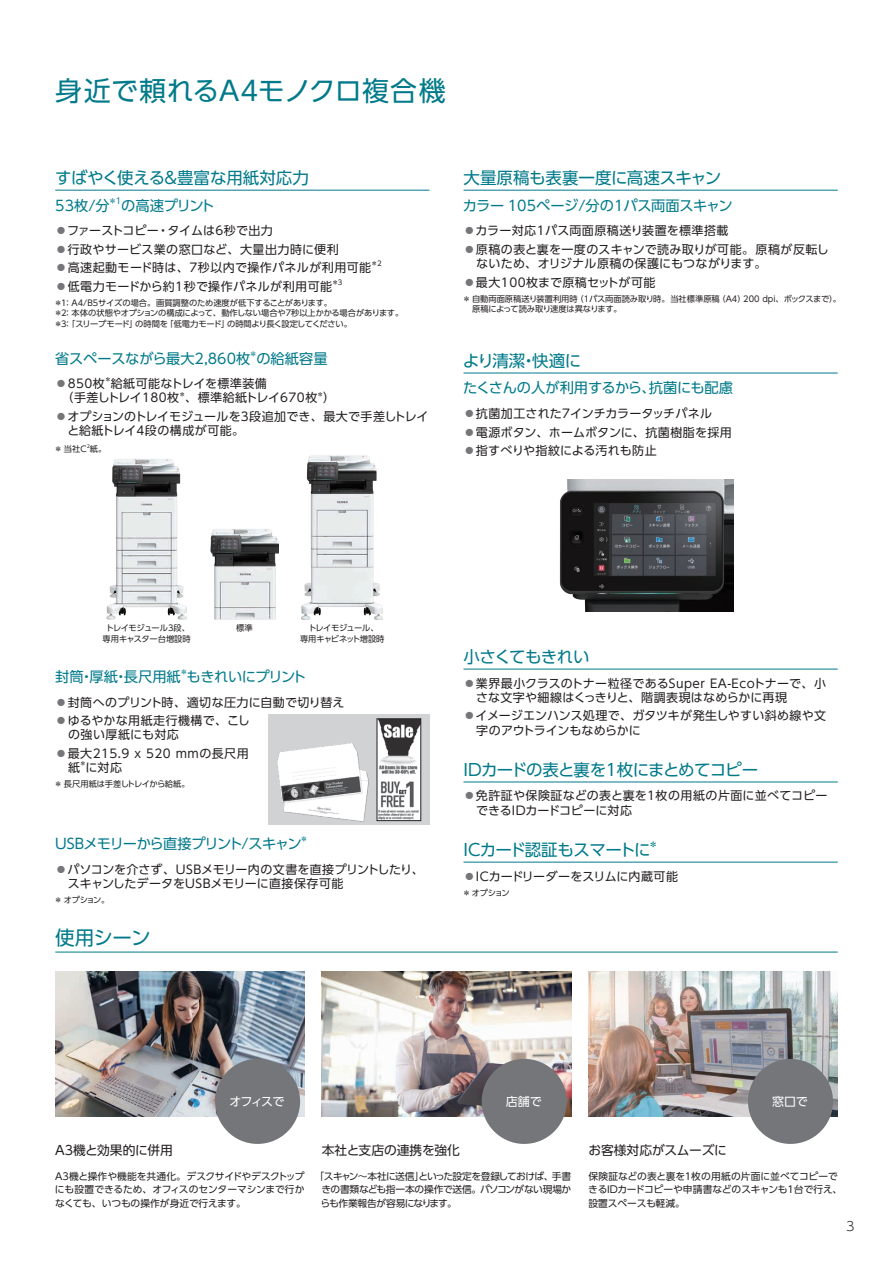
<style>
.page{position:relative;width:893px;height:1263px;background:#fff}
.page>*{position:absolute;margin:0;border:0;box-sizing:border-box;transform-origin:0 0}
.t1{font:27px "UD Shin Go Pr 6 N";letter-spacing:.015em;color:#007a8a}
.t2{font:19.5px "UD Shin Go Pr 6 N";letter-spacing:-.035em;color:#007a8a}
.t3{font:16.5px "UD Shin Go Pr 6 N";letter-spacing:-.03em;color:#007a8a}
.t4{font:16.5px "UD Shin Go Pr 6 N";letter-spacing:-.005em;color:#007a8a}
.t5{font:14.25px "UD Shin Go Pr 6 N";letter-spacing:-.015em;color:#007a8a}
.t6{font:14.25px "UD Shin Go Pr 6 N";letter-spacing:-.065em;color:#007a8a}
.t7{font:14.25px "UD Shin Go Pr 6 N";letter-spacing:-.045em;color:#007a8a}
.t8{font:12.75px "UD Shin Go Pr 6 N";color:#231f20}
.t9{font:300 12.75px "UD Shin Go Pr 6 N";color:#231f20}
.t10{font:12px/18.5px "UD Shin Go Pr 6 N";letter-spacing:.025em;color:#231f20}
.t11{font:12px/18.5px "UD Shin Go Pr 6 N";letter-spacing:.005em;color:#231f20}
.t12{font:12px/14.2px "UD Shin Go Pr 6 N";letter-spacing:-.005em;color:#231f20}
.t13{font:12px "UD Shin Go Pr 6 N";color:#231f20}
.t14{font:12px "UD Shin Go Pr 6 N";letter-spacing:-.03em;color:#fff}
.t15{font:9.75px/13.5px "UD Shin Go Pr 6 N";letter-spacing:-.02em;color:#231f20;text-align:justify}
.t16{font:9.6px "UD Shin Go Pr 6 N";color:#007a8a}
.t17{font:8.25px/10.5px "UD Shin Go Pr 6 N";letter-spacing:-.015em;color:#231f20}
.t18{font:8.25px/10.5px "UD Shin Go Pr 6 N";letter-spacing:-.07em;color:#231f20;text-align:center}
.t19{font:8.25px "UD Shin Go Pr 6 N";color:#007a8a}
.t20{font:7.05px "UD Shin Go Pr 6 N";color:#231f20}
.t21{font:4.8px "UD Shin Go Pr 6 N";color:#231f20}
.s1{color:#757679}
</style>
<div class="page">
<img style="left:322px;top:972px;width:249px;height:144px">
<hr style="left:55px;top:952px;width:783px;height:1px;background:#007a8a">
<hr style="left:55px;top:190px;width:374px;height:1px;background:#007a8a">
<hr style="left:463px;top:190px;width:375px;height:1px;background:#007a8a">
<img style="left:55px;top:972px;width:249px;height:144px">
<div style="left:215px;top:1059px;width:85px;height:85px;background:#757679;border-radius:50%"></div>
<div style="left:482px;top:1059px;width:85px;height:85px;background:#757679;border-radius:50%"></div>
<hr style="left:463px;top:373px;width:375px;height:1px;background:#007a8a">
<hr style="left:463px;top:669px;width:375px;height:1px;background:#007a8a">
<hr style="left:463px;top:782px;width:375px;height:1px;background:#007a8a">
<hr style="left:463px;top:862px;width:375px;height:1px;background:#007a8a">
<img style="left:588px;top:972px;width:250px;height:144px">
<div style="left:748px;top:1059px;width:85px;height:85px;background:#757679;border-radius:50%"></div>
<div style="left:268px;top:714px;width:161px;height:111px;background:#d1d2d4"></div>
<img style="left:277px;top:743px;width:92px;height:79px">
<img style="left:379px;top:720px;width:40px;height:99px">
<div style="left:377px;top:718px;width:44px;height:103px;border:1px solid #231f20"></div>
<img style="left:107px;top:459px;width:80px;height:161px">
<img style="left:211px;top:529px;width:67px;height:91px">
<img style="left:302px;top:456px;width:81px;height:164px">
<img style="left:560px;top:480px;width:173px;height:131px">
<h1 class="t1" style="left:55px;top:69px;width:392px">身近で頼れるA4モノクロ複合機</h1>
<h3 class="t4" style="left:55px;top:164px;width:255px">すばやく使える＆豊富な用紙対応力</h3>
<p class="t5" style="left:55px;top:194px;width:56px">53枚/分</p>
<p class="t19" style="left:109px;top:194px;width:14px">＊1</p>
<p class="t7" style="left:121px;top:194px;width:95px">の高速プリント</p>
<p class="t10" style="left:55px;top:221px;width:318px"><span class="s1">⿟</span> ファーストコピー・タイムは6秒で出力<br><span class="s1">⿟</span> 行政やサービス業の窓口など、大量出力時に便利<br><span class="s1">⿟</span> 高速起動モード時は、7秒以内で操作パネルが利用可能</p>
<p class="t20" style="left:371px;top:258px;width:12px">＊2</p>
<p class="t10" style="left:55px;top:277px;width:278px"><span class="s1">⿟</span> 低電力モードから約1秒で操作パネルが利用可能</p>
<p class="t20" style="left:332px;top:276px;width:12px">＊3</p>
<p class="t17" style="left:54px;top:297px;width:351px">＊1：A4/B5サイズの場合。画質調整のため速度が低下することがあります。<br>＊2：本体の状態やオプションの構成によって、動作しない場合や7秒以上かかる場合があります。＊3：「スリープモード」の時間を「低電力モード」の時間より長く設定してください。</p>
<p class="t5" style="left:55px;top:347px;width:274px">省スペースながら最大2,860枚の給紙容量</p>
<p class="t19" style="left:249px;top:347px;width:10px">＊</p>
<p class="t10" style="left:55px;top:374px;width:51px"><span class="s1">⿟</span> 850枚</p>
<p class="t20" style="left:104px;top:374px;width:8px">＊</p>
<p class="t10" style="left:62px;top:376px;width:207px;line-height:14.2px;text-indent:49px">給紙可能なトレイを標準装備（手差しトレイ180枚</p>
<p class="t20" style="left:179px;top:388px;width:8px">＊</p>
<p class="t10" style="left:185px;top:388px;width:134px">、標準給紙トレイ670枚</p>
<p class="t20" style="left:317px;top:388px;width:8px">＊</p>
<p class="t11" style="left:55px;top:388px;width:375px;text-indent:268px">）<br><span class="s1">⿟</span> オプションのトレイモジュールを3段追加でき、最大で手差しトレイ</p>
<p class="t10" style="left:67px;top:421px;width:178px">と給紙トレイ4段の構成が可能。</p>
<p class="t17" style="left:54px;top:444px;width:54px">＊ 当社C 紙。</p>
<p class="t21" style="left:87px;top:442px;width:5px">2</p>
<h3 class="t3" style="left:463px;top:164px;width:259px">大量原稿も表裏一度に高速スキャン</h3>
<p class="t5" style="left:463px;top:194px;width:271px">カラー 105ページ/分の1パス両面スキャン</p>
<p class="t10" style="left:463px;top:221px;width:367px"><span class="s1">⿟</span> カラー対応1パス両面原稿送り装置を標準搭載<br><span class="s1">⿟</span> 原稿の表と裏を一度のスキャンで読み取りが可能。原稿が反転し</p>
<p class="t10" style="left:463px;top:254px;width:305px;text-indent:13px">ないため、オリジナル原稿の保護にもつながります。<span class="s1">⿟</span> 最大100枚まで原稿セットが可能</p>
<p class="t17" style="left:472px;top:293px;width:371px;text-indent:-10px">＊ 自動両面原稿送り装置利用時（1パス両面読み取り時。当社標準原稿（A4）200 dpi、ボックスまで）。原稿によって読み取り速度は異なります。</p>
<h3 class="t3" style="left:463px;top:347px;width:120px">より清潔・快適に</h3>
<p class="t5" style="left:463px;top:376px;width:271px">たくさんの人が利用するから、抗菌にも配慮</p>
<p class="t10" style="left:463px;top:404px;width:270px"><span class="s1">⿟</span> 抗菌加工された7インチカラータッチパネル<br><span class="s1">⿟</span> 電源ボタン、ホームボタンに、抗菌樹脂を採用<span class="s1">⿟</span> 指すべりや指紋による汚れも防止</p>
<p class="t17" style="left:103px;top:622px;width:90px;text-align:center">トレイモジュール3段、専用キャスター台増設時</p>
<p class="t17" style="left:236px;top:622px;width:18px">標準</p>
<p class="t18" style="left:300px;top:622px;width:86px">トレイモジュール、<br>専用キャビネット増設時</p>
<p class="t5" style="left:55px;top:665px;width:253px">封筒・厚紙・長尺用紙もきれいにプリント</p>
<p class="t19" style="left:180px;top:665px;width:10px">＊</p>
<p class="t10" style="left:55px;top:692px;width:291px"><span class="s1">⿟</span> 封筒へのプリント時、適切な圧力に自動で切り替え<span class="s1">⿟</span> ゆるやかな用紙走行機構で、こし</p>
<p class="t10" style="left:55px;top:725px;width:195px;text-indent:13px">の強い厚紙にも対応<br><span class="s1">⿟</span> 最大215.9 x 520 mmの長尺用</p>
<p class="t10" style="left:68px;top:758px;width:13px">紙</p>
<p class="t20" style="left:80px;top:758px;width:8px">＊</p>
<p class="t10" style="left:85px;top:758px;width:38px">に対応</p>
<p class="t17" style="left:54px;top:779px;width:137px">＊ 長尺用紙は手差しトレイから給紙。</p>
<p class="t6" style="left:55px;top:832px;width:248px">USBメモリーから直接プリント/スキャン</p>
<p class="t19" style="left:300px;top:832px;width:10px">＊</p>
<p class="t11" style="left:68px;top:861px;width:357px;line-height:14.2px;text-indent:-13px"><span class="s1">⿟</span> パソコンを介さず、USBメモリー内の文書を直接プリントしたり、スキャンしたデータをUSBメモリーに直接保存可能</p>
<p class="t17" style="left:54px;top:894px;width:57px">＊ オプション。</p>
<h2 class="t2" style="left:55px;top:922px;width:97px">使用シーン</h2>
<h3 class="t3" style="left:463px;top:643px;width:128px">小さくてもきれい</h3>
<p class="t10" style="left:476px;top:675px;width:352px;line-height:14.2px;text-indent:-13px"><span class="s1">⿟</span> 業界最小クラスのトナー粒径であるSuper EA-Ecoトナーで、小さな文字や細線はくっきりと、階調表現はなめらかに再現</p>
<p class="t12" style="left:476px;top:708px;width:351px;text-indent:-13px"><span class="s1">⿟</span> イメージエンハンス処理で、ガタツキが発生しやすい斜め線や文字のアウトラインもなめらかに</p>
<h3 class="t3" style="left:463px;top:756px;width:296px">IDカードの表と裏を1枚にまとめてコピー</h3>
<p class="t10" style="left:476px;top:788px;width:353px;line-height:14.2px;text-indent:-13px"><span class="s1">⿟</span> 免許証や保険証などの表と裏を1枚の用紙の片面に並べてコピーできるIDカードコピーに対応</p>
<h3 class="t3" style="left:463px;top:836px;width:188px">ICカード認証もスマートに</h3>
<p class="t16" style="left:649px;top:836px;width:11px">＊</p>
<p class="t13" style="left:463px;top:866px;width:216px"><span class="s1">⿟</span> ICカードリーダーをスリムに内蔵可能</p>
<p class="t17" style="left:462px;top:887px;width:49px">＊ オプション</p>
<p class="t14" style="left:229px;top:1091px;width:57px">オフィスで</p>
<p class="t14" style="left:506px;top:1091px;width:37px">店舗で</p>
<p class="t8" style="left:55px;top:1140px;width:119px">A3機と効果的に併用</p>
<p class="t15" style="left:55px;top:1169px;width:251px">A3機と操作や機能を共通化。デスクサイドやデスクトップにも設置できるため、オフィスのセンターマシンまで行かなくても、いつもの操作が身近で行えます。</p>
<p class="t8" style="left:322px;top:1140px;width:140px">本社と支店の連携を強化</p>
<p class="t15" style="left:321px;top:1169px;width:252px;text-indent:-6px">「スキャン～本社に送信」といった設定を登録しておけば、手書きの書類なども指一本の操作で送信。パソコンがない現場からも作業報告が容易になります。</p>
<p class="t14" style="left:772px;top:1091px;width:37px">窓口で</p>
<p class="t8" style="left:588px;top:1140px;width:140px">お客様対応がスムーズに</p>
<p class="t15" style="left:588px;top:1169px;width:256px;text-align:left">保険証などの表と裏を1枚の用紙の片面に並べてコピーできるIDカードコピーや申請書などのスキャンも1台で行え、設置スペースも軽減。</p>
<p class="t9" style="left:846px;top:1216px;width:10px">3</p>
</div>
